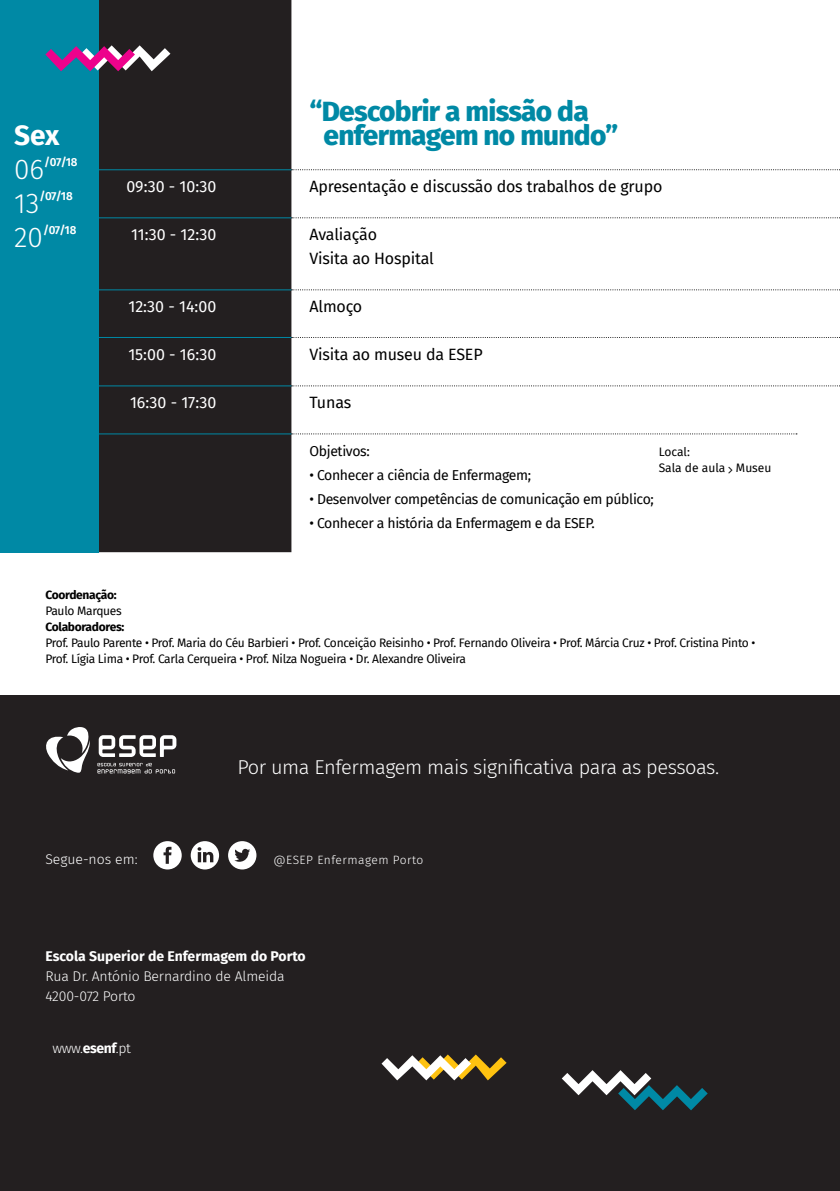
<style>
.page{position:relative;width:840px;height:1191px;background:#fff}
.page>*{position:absolute;margin:0;border:0;box-sizing:border-box;transform-origin:0 0}
.UCP{font:800 28px/24px "Fira Sans";letter-spacing:-.025em;color:#0089a5}
.UCP-2{font:300 28px "Fira Sans";color:#fff}
.UCP-3{font:700 28px "Fira Sans";color:#fff}
.t1{font:300 20px "Fira Sans";letter-spacing:-.02em;color:#fff}
.texto{font:16px "Fira Sans";letter-spacing:-.01em;color:#000}
.texto-2{font:16px "Fira Sans";color:#fff}
.texto-3{font:14px "Fira Sans";letter-spacing:-.025em;color:#000}
.t2{font:300 14px "Fira Sans";letter-spacing:-.01em;color:#fff}
.t3{font:700 14px "Fira Sans";color:#fff}
.texto-4{font:12px/16px "Fira Sans";letter-spacing:-.025em;color:#000}
.texto-5{font:700 12px "Fira Sans";letter-spacing:-.025em;color:#000}
.Texto_Conteudo{font:300 12px "Fira Sans";letter-spacing:.04em;color:#fff}
.texto-6{font:12px "Fira Sans";color:#000}
.UCP-4{font:600 11.6px "Fira Sans";letter-spacing:-.035em;color:#fff}
.s1{font-weight:700}
</style>
<div class="page">
<div style="left:98px;top:0;width:193px;height:552px;background:#231f20"></div>
<div style="left:0;top:0;width:98px;height:552px;background:#0089a5"></div>
<div style="left:0;top:695px;width:839px;height:496px;background:#231f20"></div>
<svg style="left:291px;top:169px;width:549px;height:1px"></svg>
<hr style="left:93px;top:169px;width:198px;height:1px;background:#0089a5">
<svg style="left:291px;top:217px;width:549px;height:1px"></svg>
<hr style="left:93px;top:217px;width:198px;height:1px;background:#0089a5">
<svg style="left:291px;top:289px;width:549px;height:1px"></svg>
<hr style="left:93px;top:289px;width:198px;height:1px;background:#0089a5">
<svg style="left:291px;top:337px;width:549px;height:1px"></svg>
<hr style="left:93px;top:337px;width:198px;height:1px;background:#0089a5">
<svg style="left:291px;top:385px;width:549px;height:1px"></svg>
<hr style="left:93px;top:385px;width:198px;height:1px;background:#0089a5">
<svg style="left:291px;top:433px;width:505px;height:1px"></svg>
<hr style="left:93px;top:433px;width:198px;height:1px;background:#0089a5">
<svg style="left:561px;top:1070px;width:146px;height:40px"></svg>
<svg style="left:381px;top:1054px;width:125px;height:26px"></svg>
<svg style="left:191px;top:841px;width:28px;height:28px"></svg>
<svg style="left:153px;top:841px;width:29px;height:28px"></svg>
<svg style="left:228px;top:841px;width:28px;height:28px"></svg>
<svg style="left:45px;top:45px;width:125px;height:26px"></svg>
<svg style="left:99px;top:735px;width:77px;height:22px"></svg>
<svg style="left:46px;top:727px;width:44px;height:46px"></svg>
<svg style="left:97px;top:763px;width:78px;height:10px"></svg>
<p class="UCP-3" style="left:14px;top:112px;width:47px">Sex</p>
<p class="UCP-2" style="left:14px;top:149px;width:32px">06</p>
<p class="UCP-4" style="left:44px;top:153px;width:35px">/07/18</p>
<p class="UCP-2" style="left:14px;top:183px;width:27px">13</p>
<p class="UCP-4" style="left:39px;top:187px;width:35px">/07/18</p>
<p class="UCP-2" style="left:14px;top:217px;width:30px">20</p>
<p class="UCP-4" style="left:43px;top:221px;width:35px">/07/18</p>
<p class="texto-2" style="left:126px;top:174px;width:91px">09:30 - 10:30</p>
<p class="texto-2" style="left:131px;top:222px;width:87px">11:30 - 12:30</p>
<p class="texto-2" style="left:128px;top:294px;width:89px">12:30 - 14:00</p>
<p class="texto-2" style="left:128px;top:342px;width:89px">15:00 - 16:30</p>
<p class="texto-2" style="left:130px;top:390px;width:88px">16:30 - 17:30</p>
<p class="UCP" style="left:323px;top:97px;width:296px;text-indent:-14px">“Descobrir a missão da enfermagem no mundo”</p>
<p class="texto" style="left:309px;top:174px;width:354px">Apresentação e discussão dos trabalhos de grupo</p>
<p class="texto" style="left:309px;top:222px;width:69px">Avaliação</p>
<p class="texto" style="left:309px;top:246px;width:126px">Visita ao Hospital</p>
<p class="texto" style="left:309px;top:294px;width:54px">Almoço</p>
<p class="texto" style="left:309px;top:342px;width:175px">Visita ao museu da ESEP</p>
<p class="texto" style="left:309px;top:390px;width:43px">Tunas</p>
<p class="texto-4" style="left:658px;top:444px;width:33px">Local:</p>
<p class="texto-6" style="left:658px;top:459px;width:114px">Sala de aula Museu</p>
<p class="texto-3" style="left:309px;top:441px;width:62px">Objetivos:</p>
<p class="texto-3" style="left:309px;top:465px;width:223px">• Conhecer a ciência de Enfermagem;</p>
<p class="texto-3" style="left:309px;top:489px;width:346px">• Desenvolver competências de comunicação em público;</p>
<p class="texto-3" style="left:309px;top:513px;width:287px">• Conhecer a história da Enfermagem e da ESEP.</p>
<p class="texto-5" style="left:45px;top:585px;width:73px">Coordenação:</p>
<p class="texto-4" style="left:45px;top:603px;width:78px">Paulo Marques</p>
<p class="texto-5" style="left:45px;top:617px;width:80px">Colaboradores:</p>
<p class="texto-4" style="left:45px;top:635px;width:711px">Prof. Paulo Parente • Prof. Maria do Céu Barbieri • Prof. Conceição Reisinho • Prof. Fernando Oliveira • Prof. Márcia Cruz • Prof. Cristina Pinto •<br>Prof. Lígia Lima • Prof. Carla Cerqueira • Prof. Nilza Nogueira • Dr. Alexandre Oliveira</p>
<p class="t1" style="left:237px;top:752px;width:483px">Por uma Enfermagem mais significativa para as pessoas.</p>
<p class="t2" style="left:45px;top:849px;width:94px">Segue-nos em:</p>
<p class="Texto_Conteudo" style="left:273px;top:851px;width:151px">@ESEP Enfermagem Porto</p>
<p class="t3" style="left:45px;top:944px;width:262px">Escola Superior de Enfermagem do Porto</p>
<p class="t2" style="left:45px;top:966px;width:241px">Rua Dr. António Bernardino de Almeida</p>
<p class="t2" style="left:45px;top:986px;width:92px">4200-072 Porto</p>
<p class="t2" style="left:52px;top:1038px;width:80px">www.<span class="s1">esenf</span>.pt</p>
</div>
